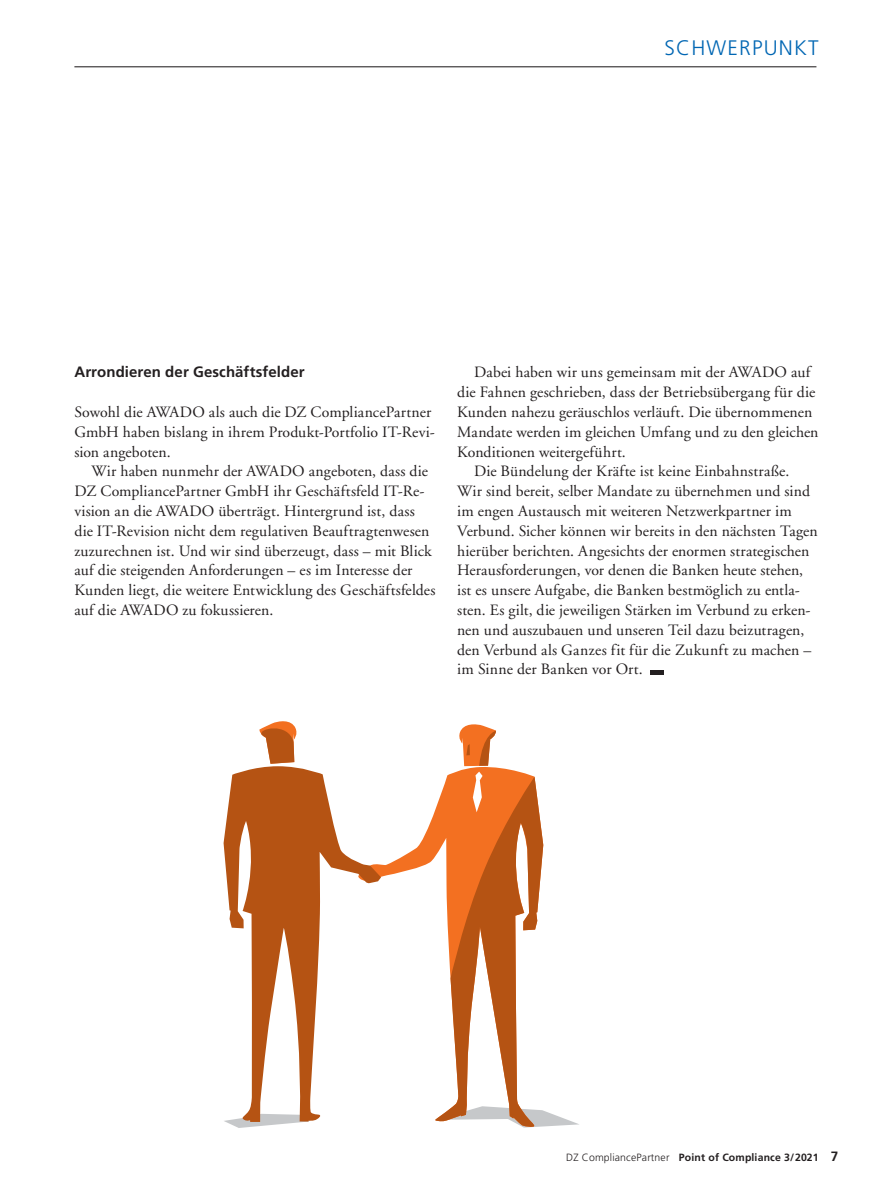
<style>
.page{position:relative;width:893px;height:1191px;background:#fff}
.page>*{position:absolute;margin:0;border:0;box-sizing:border-box;transform-origin:0 0}
.t1{font:300 21px "Frutiger LT Std";letter-spacing:.055em;color:#0066b3}
.t2{font:15.75px/19.8px "Adobe Garamond";letter-spacing:.005em;color:#231f20}
.t3{font:700 15px "Frutiger LT Std";letter-spacing:.005em;color:#231f20}
.t4{font:700 10.5px "Frutiger LT Std";letter-spacing:.015em;color:#231f20}
.s1{font-weight:300}
.s2{font-size:13.5px}
</style>
<div class="page">
<hr style="left:74px;top:66px;width:742px;height:1px;background:#231f20">
<hr style="left:651px;top:670px;width:13px;height:4px;background:#231f20">
<svg style="left:381px;top:811px;width:54px;height:66px"></svg>
<svg style="left:435px;top:724px;width:144px;height:403px"></svg>
<svg style="left:259px;top:721px;width:38px;height:43px"></svg>
<svg style="left:226px;top:1122px;width:76px;height:6px"></svg>
<svg style="left:224px;top:766px;width:157px;height:356px"></svg>
<h1 class="t1" style="left:665px;top:36px;width:155px">SCHWERPUNKT</h1>
<p class="t3" style="left:74px;top:363px;width:232px">Arrondieren der Geschäftsfelder</p>
<p class="t2" style="left:74px;top:402px;width:362px">Sowohl die AWADO als auch die DZ CompliancePartner<br>GmbH haben bislang in ihrem Produkt-Portfolio IT-Revi&shy;sion angeboten.</p>
<p class="t2" style="left:74px;top:462px;width:363px;text-indent:17px">Wir haben nunmehr der AWADO angeboten, dass die DZ CompliancePartner GmbH ihr Geschäftsfeld IT-Re&shy;vision an die AWADO überträgt. Hintergrund ist, dass die IT-Revision nicht dem regulativen Beauftragtenwesen zuzurechnen ist. Und wir sind überzeugt, dass – mit Blick auf die steigenden Anforderungen – es im Interesse der Kunden liegt, die weitere Entwicklung des Geschäftsfeldes auf die AWADO zu fokussieren.</p>
<p class="t2" style="left:474px;top:363px;width:338px">Dabei haben wir uns gemeinsam mit der AWADO auf</p>
<p class="t2" style="left:457px;top:383px;width:360px">die Fahnen geschrieben, dass der Betriebsübergang für die</p>
<p class="t2" style="left:457px;top:402px;width:357px">Kunden nahezu geräuschlos verläuft. Die übernommenen</p>
<p class="t2" style="left:457px;top:422px;width:363px">Mandate werden im gleichen Umfang und zu den gleichen</p>
<p class="t2" style="left:457px;top:442px;width:170px">Konditionen weitergeführt.</p>
<p class="t2" style="left:474px;top:462px;width:317px">Die Bündelung der Kräfte ist keine Einbahnstraße.</p>
<p class="t2" style="left:457px;top:482px;width:354px">Wir sind bereit, selber Mandate zu übernehmen und sind</p>
<p class="t2" style="left:457px;top:501px;width:336px">im engen Austausch mit weiteren Netzwerkpartner im</p>
<p class="t2" style="left:457px;top:521px;width:362px">Verbund. Sicher können wir bereits in den nächsten Tagen</p>
<p class="t2" style="left:457px;top:541px;width:354px">hierüber berichten. Angesichts der enormen strategischen</p>
<p class="t2" style="left:457px;top:561px;width:348px">Herausforderungen, vor denen die Banken heute stehen,</p>
<p class="t2" style="left:457px;top:581px;width:344px">ist es unsere Aufgabe, die Banken bestmöglich zu entla-</p>
<p class="t2" style="left:457px;top:600px;width:355px">sten. Es gilt, die jeweiligen Stärken im Verbund zu erken-</p>
<p class="t2" style="left:457px;top:620px;width:349px">nen und auszubauen und unseren Teil dazu beizutragen,</p>
<p class="t2" style="left:457px;top:640px;width:356px">den Verbund als Ganzes fit für die Zukunft zu machen –</p>
<p class="t2" style="left:457px;top:660px;width:187px">im Sinne der Banken vor Ort.</p>
<p class="t4" style="left:566px;top:1151px;width:274px"><span class="s1">DZ CompliancePartner</span> Point of Compliance 3/2021 <span class="s2">7</span></p>
</div>
